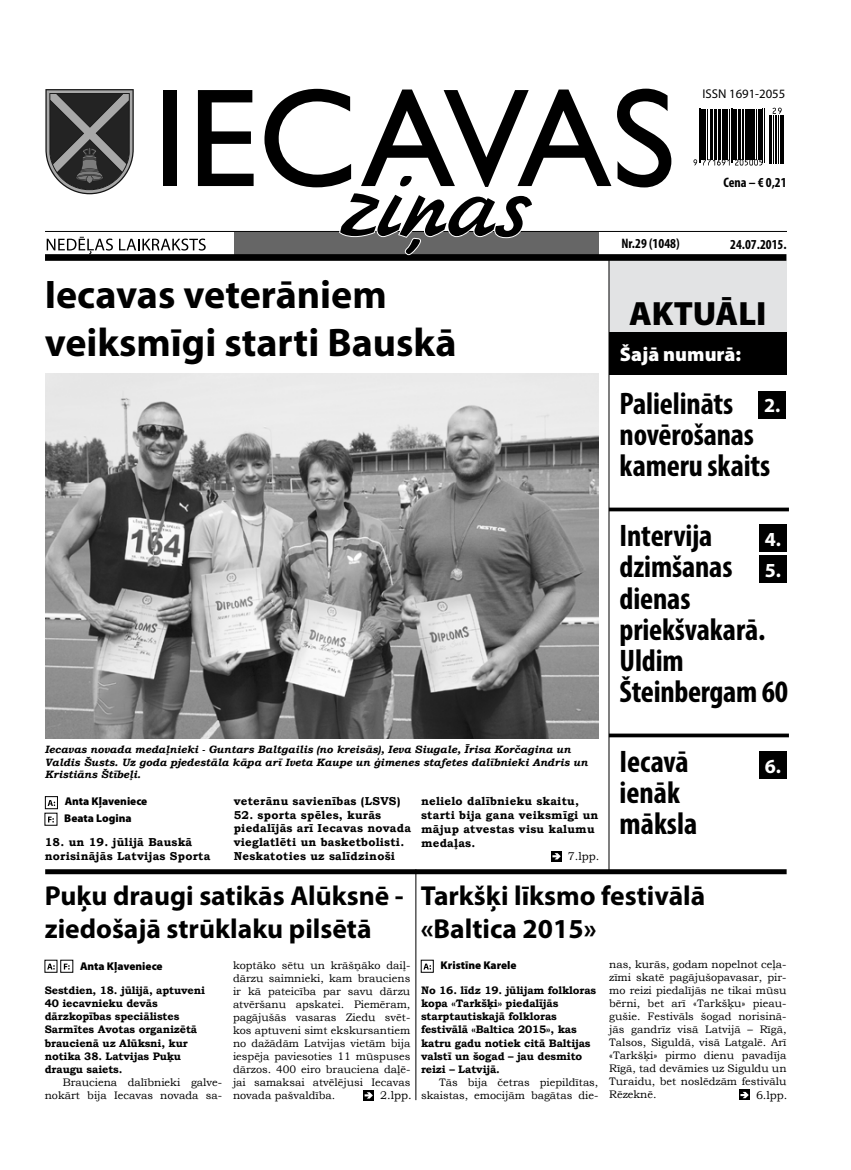
<style>
.page{position:relative;width:851px;height:1170px;background:#fff}
.page>*{position:absolute;margin:0;border:0;box-sizing:border-box;transform-origin:0 0}
.t1{font:700 40px/48px "Myriad Pro";color:#000}
.t2{font:900 33.75px "Myriad Pro";color:#000}
.t3{font:700 condensed 31.25px/31.2px "Myriad Pro";letter-spacing:-.005em;color:#000}
.t4{font:700 27.5px/33px "Myriad Pro";color:#000}
.t5{font:900 20px "Myriad Pro";color:#fff}
.t6{font:700 20px/30.8px "Myriad Pro";color:#fff}
.t7{font:700 condensed 13.75px "Myriad Pro";color:#000}
.t8{font:12.75px "Myriad Pro";color:#000}
.t9{font:700 11.5px/13.8px "Bookman Old Style";letter-spacing:.02em;color:#000}
.t10{font:900 11.25px "Myriad Pro";color:#000}
.t11{font:11.25px "Bookman Old Style";color:#000}
.t12{font:10.88px/13px "Bookman Old Style";color:#000;text-align:right}
.t13{font:700 10.88px/13px "Bookman Old Style";letter-spacing:-.01em;color:#000}
.t14{font:italic 700 10.62px/12.8px "Bookman Old Style";color:#000}
</style>
<div class="page">
<div style="left:234px;top:232px;width:364px;height:22px;background:#666"></div>
<hr style="left:45px;top:231px;width:741px;height:1px;background:#000">
<div style="left:45px;top:254px;width:741px;height:7px;background:#000"></div>
<svg style="left:47px;top:237px;width:66px;height:17px"></svg>
<svg style="left:119px;top:238px;width:87px;height:12px"></svg>
<div style="left:163px;top:90px;width:13px;height:96px;background:#000"></div>
<svg style="left:198px;top:90px;width:55px;height:96px"></svg>
<svg style="left:617px;top:89px;width:54px;height:98px"></svg>
<svg style="left:264px;top:89px;width:347px;height:167px"></svg>
<svg style="left:45px;top:89px;width:89px;height:105px;background:#5d5d5d"></svg>
<svg style="left:609px;top:507px;width:179px;height:4px"></svg>
<svg style="left:609px;top:733px;width:179px;height:4px"></svg>
<div style="left:609px;top:261px;width:177px;height:71px;background:#e2e3e4"></div>
<div style="left:609px;top:332px;width:177px;height:42px;background:#000"></div>
<div style="left:759px;top:524px;width:27px;height:27px;background:#000"></div>
<div style="left:759px;top:555px;width:27px;height:27px;background:#000"></div>
<div style="left:759px;top:751px;width:27px;height:27px;background:#000"></div>
<hr style="left:699px;top:109px;width:1px;height:54px;background:#000">
<hr style="left:700px;top:109px;width:1px;height:54px;background:#000">
<hr style="left:701px;top:109px;width:2px;height:51px;background:#000">
<hr style="left:704px;top:109px;width:1px;height:51px;background:#000">
<hr style="left:707px;top:109px;width:1px;height:51px;background:#000">
<hr style="left:710px;top:109px;width:1px;height:51px;background:#000">
<hr style="left:711px;top:109px;width:1px;height:51px;background:#000">
<hr style="left:714px;top:109px;width:1px;height:51px;background:#000">
<hr style="left:716px;top:109px;width:1px;height:51px;background:#000">
<hr style="left:717px;top:109px;width:3px;height:51px;background:#000">
<hr style="left:721px;top:109px;width:1px;height:51px;background:#000">
<hr style="left:723px;top:109px;width:2px;height:51px;background:#000">
<svg style="left:693px;top:159px;width:36px;height:6px"></svg>
<hr style="left:726px;top:109px;width:2px;height:51px;background:#000">
<hr style="left:729px;top:109px;width:1px;height:51px;background:#000">
<hr style="left:730px;top:109px;width:1px;height:54px;background:#000">
<hr style="left:732px;top:109px;width:1px;height:54px;background:#000">
<hr style="left:733px;top:109px;width:1px;height:51px;background:#000">
<hr style="left:735px;top:109px;width:2px;height:51px;background:#000">
<hr style="left:738px;top:109px;width:2px;height:51px;background:#000">
<hr style="left:741px;top:109px;width:1px;height:51px;background:#000">
<hr style="left:743px;top:109px;width:1px;height:51px;background:#000">
<hr style="left:745px;top:109px;width:2px;height:51px;background:#000">
<hr style="left:748px;top:109px;width:2px;height:51px;background:#000">
<hr style="left:751px;top:109px;width:1px;height:51px;background:#000">
<hr style="left:752px;top:109px;width:2px;height:51px;background:#000">
<hr style="left:756px;top:109px;width:1px;height:51px;background:#000">
<svg style="left:735px;top:159px;width:27px;height:6px"></svg>
<hr style="left:757px;top:109px;width:1px;height:51px;background:#000">
<hr style="left:759px;top:109px;width:2px;height:51px;background:#000">
<hr style="left:762px;top:109px;width:1px;height:54px;background:#000">
<hr style="left:763px;top:109px;width:1px;height:54px;background:#000">
<hr style="left:769px;top:115px;width:1px;height:48px;background:#000">
<hr style="left:770px;top:115px;width:2px;height:48px;background:#000">
<hr style="left:773px;top:115px;width:1px;height:48px;background:#000">
<hr style="left:775px;top:115px;width:1px;height:48px;background:#000">
<hr style="left:777px;top:115px;width:1px;height:48px;background:#000">
<svg style="left:772px;top:108px;width:9px;height:6px"></svg>
<hr style="left:779px;top:115px;width:1px;height:48px;background:#000">
<hr style="left:781px;top:115px;width:2px;height:48px;background:#000">
<hr style="left:608px;top:260px;width:1px;height:611px;background:#000">
<div style="left:758px;top:391px;width:27px;height:27px;background:#000"></div>
<div style="left:45px;top:869px;width:741px;height:5px;background:#000"></div>
<hr style="left:415px;top:869px;width:1px;height:230px;background:#000">
<svg style="left:48px;top:800px;width:7px;height:6px"></svg>
<div style="left:45px;top:796px;width:13px;height:12px;border:1px solid #000"></div>
<svg style="left:423px;top:963px;width:8px;height:6px"></svg>
<div style="left:739px;top:1089px;width:10px;height:10px;background:#000"></div>
<svg style="left:740px;top:1091px;width:8px;height:7px"></svg>
<div style="left:363px;top:1089px;width:11px;height:11px;background:#000"></div>
<svg style="left:364px;top:1092px;width:9px;height:6px"></svg>
<svg style="left:551px;top:851px;width:11px;height:10px"></svg>
<svg style="left:552px;top:853px;width:8px;height:6px"></svg>
<svg style="left:48px;top:816px;width:6px;height:6px"></svg>
<img style="left:45px;top:373px;width:553px;height:365px">
<svg style="left:47px;top:963px;width:8px;height:6px"></svg>
<svg style="left:64px;top:963px;width:6px;height:6px"></svg>
<p class="t8" style="left:702px;top:86px;width:84px">ISSN 1691-2055</p>
<p class="t7" style="left:723px;top:174px;width:65px">Cena – € 0,21</p>
<h1 class="t1" style="left:45px;top:269px;width:413px">Iecavas veterāniem veiksmīgi starti Bauskā</h1>
<p class="t14" style="left:45px;top:742px;width:544px">Iecavas novada medaļnieki - Guntars Baltgailis (no kreisās), Ieva Siugale, Īrisa Korčagina un<br>Valdis Šusts. Uz goda pjedestāla kāpa arī Iveta Kaupe un ģimenes stafetes dalībnieki Andris un<br>Kristiāns Štībeļi.</p>
<p class="t10" style="left:65px;top:795px;width:84px">Anta Kļaveniece</p>
<p class="t9" style="left:234px;top:793px;width:168px">veterānu savienības (LSVS)</p>
<p class="t9" style="left:234px;top:807px;width:179px">52. sporta spēles, kurās piedalījās arī Iecavas novada vieglatlēti un basketbolisti.<br>Neskatoties uz salīdzinoši</p>
<p class="t9" style="left:421px;top:794px;width:179px">nelielo dalībnieku skaitu, starti bija gana veiksmīgi un mājup atvestas visu kalumu medaļas.</p>
<p class="t10" style="left:64px;top:812px;width:69px">Beata Logina</p>
<p class="t9" style="left:45px;top:835px;width:167px">18. un 19. jūlijā Bauskā norisinājās Latvijas Sporta</p>
<p class="t11" style="left:568px;top:849px;width:33px">7.lpp.</p>
<p class="t7" style="left:621px;top:234px;width:60px">Nr.29 (1048)</p>
<p class="t7" style="left:730px;top:235px;width:58px">24.07.2015.</p>
<h2 class="t2" style="left:629px;top:294px;width:139px">AKTUĀLI</h2>
<h3 class="t5" style="left:619px;top:342px;width:123px">Šajā numurā:</h3>
<h3 class="t3" style="left:619px;top:387px;width:152px">Palielināts novērošanas kameru skaits</h3>
<h3 class="t6" style="left:764px;top:389px;width:18px">2.</h3>
<h3 class="t3" style="left:619px;top:519px;width:170px">Intervija dzimšanas dienas priekšvakarā.<br>Uldim<br>Šteinbergam 60</h3>
<h3 class="t6" style="left:764px;top:523px;width:18px">4.<br>5.</h3>
<h3 class="t3" style="left:619px;top:745px;width:79px">Iecavā ienāk māksla</h3>
<h3 class="t6" style="left:764px;top:750px;width:18px">6.</h3>
<h3 class="t4" style="left:45px;top:878px;width:360px">Puķu draugi satikās Alūksnē - ziedošajā strūklaku pilsētā</h3>
<h3 class="t4" style="left:420px;top:878px;width:286px">Tarkšķi līksmo festivālā «Baltica 2015»</h3>
<p class="t10" style="left:80px;top:959px;width:84px">Anta Kļaveniece</p>
<p class="t13" style="left:45px;top:983px;width:162px">Sestdien, 18. jūlijā, aptuveni<br>40 iecavnieku devās dārzkopības speciālistes<br>Sarmītes Avotas organizētā braucienā uz Alūksni, kur notika 38. Latvijas Puķu draugu saiets.</p>
<p class="t12" style="left:45px;top:1075px;width:179px">Brauciena dalībnieki galve&shy;nokārt bija Iecavas novada sa-</p>
<p class="t12" style="left:609px;top:957px;width:179px;text-align:justify">nas, kurās, godam nopelnot ceļa&shy;zīmi skatē pagājušopavasar, pir&shy;mo reizi piedalījās ne tikai mūsu bērni, bet arī «Tarkšķu» pieau&shy;gušie. Festivāls šogad norisinā&shy;jās gandrīz visā Latvijā – Rīgā, Talsos, Siguldā, visā Latgalē. Arī «Tarkšķi» pirmo dienu pavadīja Rīgā, tad devāmies uz Siguldu un Turaidu, bet noslēdzām festivālu Rēzeknē.</p>
<p class="t12" style="left:233px;top:958px;width:179px;text-align:justify">koptāko sētu un krāšņāko daiļ&shy;dārzu saimnieki, kam brauciens ir kā pateicība par savu dārzu atvēršanu apskatei. Piemēram, pagājušās vasaras Ziedu svēt&shy;kos aptuveni simt ekskursantiem no dažādām Latvijas vietām bija iespēja paviesoties 11 mūspuses dārzos. 400 eiro brauciena daļē&shy;jai samaksai atvēlējusi Iecavas novada pašvaldība.</p>
<p class="t10" style="left:440px;top:958px;width:77px">Kristīne Karele</p>
<p class="t13" style="left:421px;top:983px;width:177px">No 16. līdz 19. jūlijam folkloras kopa «Tarkšķi» piedalījās starptautiskajā folkloras festivālā «Baltica 2015», kas katru gadu notiek citā Baltijas valstī un šogad – jau desmito reizi – Latvijā.</p>
<p class="t12" style="left:421px;top:1075px;width:179px">Tās bija četras piepildītas, skaistas, emocijām bagātas die-</p>
<p class="t11" style="left:380px;top:1088px;width:33px">2.lpp.</p>
<p class="t11" style="left:755px;top:1087px;width:33px">6.lpp.</p>
</div>
